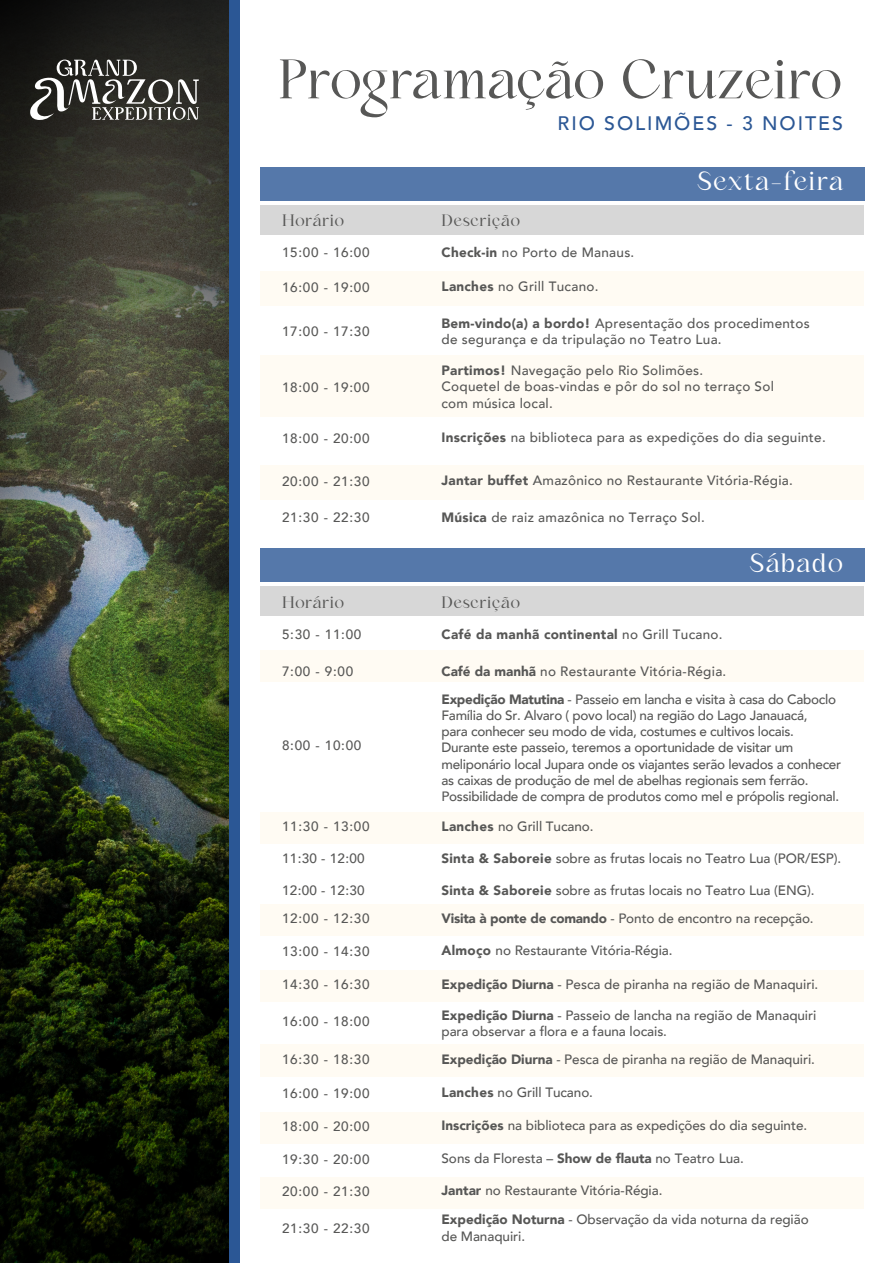
<style>
.page{position:relative;width:893px;height:1263px;background:#fff}
.page>*{position:absolute;margin:0;border:0;box-sizing:border-box;transform-origin:0 0}
.t1{font:50.25px "Kaftan Serif";letter-spacing:.005em;color:#575756}
.t2{font:24px "Kaftan Serif";letter-spacing:.055em;color:#fff}
.t3{font:500 19.5px "Avenir";letter-spacing:.1em;color:#2b5795}
.t4{font:15px "Kaftan Serif";letter-spacing:.05em;color:#575756}
.t5{font:500 13.5px/16.2px "Avenir";letter-spacing:-.005em;color:#575756}
.t6{font:500 13.5px/16.2px "Avenir";letter-spacing:.02em;color:#575756}
.t7{font:900 13.5px "Avenir";letter-spacing:.02em;color:#575756}
.s1{font-weight:900}
.s2{font-weight:500}
</style>
<div class="page">
<div style="left:260px;top:650px;width:146px;height:31px;background:#fffbf3"></div>
<div style="left:406px;top:650px;width:458px;height:31px;background:#fffbf3"></div>
<div style="left:260px;top:904px;width:146px;height:31px;background:#fffbf3"></div>
<div style="left:406px;top:904px;width:458px;height:31px;background:#fffbf3"></div>
<div style="left:260px;top:813px;width:146px;height:31px;background:#fffbf3"></div>
<div style="left:406px;top:813px;width:458px;height:31px;background:#fffbf3"></div>
<div style="left:260px;top:1044px;width:146px;height:32px;background:#fffbf3"></div>
<div style="left:406px;top:1044px;width:458px;height:32px;background:#fffbf3"></div>
<div style="left:260px;top:971px;width:146px;height:31px;background:#fffbf3"></div>
<div style="left:406px;top:971px;width:458px;height:31px;background:#fffbf3"></div>
<div style="left:260px;top:1112px;width:146px;height:31px;background:#fffbf3"></div>
<div style="left:406px;top:1112px;width:458px;height:31px;background:#fffbf3"></div>
<div style="left:260px;top:1177px;width:146px;height:31px;background:#fffbf3"></div>
<div style="left:406px;top:1177px;width:458px;height:31px;background:#fffbf3"></div>
<div style="left:260px;top:1045px;width:146px;height:32px;background:#fffbf3"></div>
<div style="left:406px;top:1045px;width:458px;height:32px;background:#fffbf3"></div>
<svg style="left:0;top:649px;width:229px;height:614px;background:#19240f"></svg>
<svg style="left:0;top:0;width:229px;height:649px;background:#404336"></svg>
<svg style="left:29px;top:60px;width:170px;height:60px;background:#585854"></svg>
<div style="left:229px;top:0;width:11px;height:1263px;background:#2b5795"></div>
<div style="left:260px;top:272px;width:146px;height:34px;background:#fffbf3"></div>
<div style="left:406px;top:272px;width:458px;height:34px;background:#fffbf3"></div>
<div style="left:260px;top:356px;width:146px;height:61px;background:#fffbf3"></div>
<div style="left:406px;top:356px;width:458px;height:61px;background:#fffbf3"></div>
<div style="left:260px;top:465px;width:146px;height:35px;background:#fffbf3"></div>
<div style="left:406px;top:465px;width:458px;height:35px;background:#fffbf3"></div>
<div style="left:260px;top:206px;width:146px;height:29px;background:#d7d7d7"></div>
<div style="left:406px;top:206px;width:458px;height:29px;background:#d7d7d7"></div>
<div style="left:260px;top:586px;width:146px;height:30px;background:#d7d7d7"></div>
<div style="left:406px;top:586px;width:458px;height:30px;background:#d7d7d7"></div>
<div style="left:260px;top:548px;width:604px;height:33px;background:#5578aa"></div>
<div style="left:260px;top:168px;width:604px;height:33px;background:#5578aa"></div>
<h1 class="t1" style="left:278px;top:47px;width:565px">Programação Cruzeiro</h1>
<h3 class="t3" style="left:557px;top:106px;width:287px">RIO SOLIMÕES - 3 NOITES</h3>
<h2 class="t2" style="left:698px;top:166px;width:147px">Sexta-feira</h2>
<p class="t4" style="left:282px;top:210px;width:64px">Horário</p>
<p class="t4" style="left:441px;top:210px;width:80px">Descrição</p>
<p class="t6" style="left:441px;top:244px;width:194px"><span class="s1">Check-in</span> no Porto de Manaus.</p>
<p class="t6" style="left:441px;top:278px;width:159px"><span class="s1">Lanches</span> no Grill Tucano.</p>
<p class="t5" style="left:282px;top:244px;width:89px">15:00 - 16:00</p>
<p class="t5" style="left:282px;top:278px;width:89px">16:00 - 19:00</p>
<p class="t5" style="left:282px;top:322px;width:89px">17:00 - 17:30</p>
<p class="t6" style="left:441px;top:314px;width:370px"><span class="s1">Bem-vindo(a) a bordo!</span> Apresentação dos procedimentos de segurança e da tripulação no Teatro Lua.</p>
<p class="t5" style="left:282px;top:379px;width:89px">18:00 - 19:00</p>
<p class="t5" style="left:282px;top:429px;width:89px">18:00 - 20:00</p>
<p class="t5" style="left:282px;top:472px;width:89px">20:00 - 21:30</p>
<p class="t5" style="left:282px;top:509px;width:89px">21:30 - 22:30</p>
<p class="t6" style="left:441px;top:362px;width:334px"><span class="s1">Partimos!</span> Navegação pelo Rio Solimões.<br>Coquetel de boas-vindas e pôr do sol no terraço Sol com música local.</p>
<p class="t6" style="left:441px;top:429px;width:386px"><span class="s1">Inscrições</span> na biblioteca para as expedições do dia seguinte.</p>
<p class="t6" style="left:442px;top:472px;width:353px"><span class="s1">Jantar buffet</span> Amazônico no Restaurante Vitória-Régia.</p>
<p class="t6" style="left:441px;top:508px;width:265px"><span class="s1">Música</span> de raiz amazônica no Terraço Sol.</p>
<h2 class="t2" style="left:750px;top:548px;width:94px">Sábado</h2>
<p class="t4" style="left:282px;top:592px;width:64px">Horário</p>
<p class="t4" style="left:441px;top:592px;width:80px">Descrição</p>
<p class="t5" style="left:282px;top:626px;width:81px">5:30 - 11:00</p>
<p class="t7" style="left:441px;top:623px;width:283px">Café da manhã continental <span class="s2">no Grill Tucano.</span></p>
<p class="t5" style="left:282px;top:663px;width:73px">7:00 - 9:00</p>
<p class="t6" style="left:441px;top:663px;width:286px"><span class="s1">Café da manhã</span> no Restaurante Vitória-Régia.</p>
<p class="t5" style="left:282px;top:737px;width:81px">8:00 - 10:00</p>
<p class="t5" style="left:441px;top:690px;width:401px"><span class="s1">Expedição Matutina</span> - Passeio em lancha e visita à casa do Caboclo Família do Sr. Alvaro ( povo local) na região do Lago Janauacá,<br>para conhecer seu modo de vida, costumes e cultivos locais.<br>Durante este passeio, teremos a oportunidade de visitar um meliponário local Jupara onde os viajantes serão levados a conhecer as caixas de produção de mel de abelhas regionais sem ferrão.<br>Possibilidade de compra de produtos como mel e própolis regional.</p>
<p class="t5" style="left:282px;top:818px;width:89px">11:30 - 13:00</p>
<p class="t5" style="left:441px;top:817px;width:154px"><span class="s1">Lanches</span> no Grill Tucano.</p>
<p class="t5" style="left:282px;top:849px;width:84px">11:30 - 12:00</p>
<p class="t5" style="left:282px;top:881px;width:84px">12:00 - 12:30</p>
<p class="t5" style="left:441px;top:849px;width:401px"><span class="s1">Sinta &amp; Saboreie</span> sobre as frutas locais no Teatro Lua (POR/ESP).</p>
<p class="t5" style="left:441px;top:881px;width:375px"><span class="s1">Sinta &amp; Saboreie</span> sobre as frutas locais no Teatro Lua (ENG).</p>
<p class="t5" style="left:282px;top:909px;width:89px">12:00 - 12:30</p>
<p class="t5" style="left:441px;top:909px;width:374px"><span class="s1">Visita à ponte de comando</span> - Ponto de encontro na recepção.</p>
<p class="t5" style="left:282px;top:942px;width:89px">13:00 - 14:30</p>
<p class="t5" style="left:441px;top:942px;width:233px"><span class="s1">Almoço</span> no Restaurante Vitória-Régia.</p>
<p class="t5" style="left:441px;top:975px;width:378px"><span class="s1">Expedição Diurna</span> - Pesca de piranha na região de Manaquiri.</p>
<p class="t5" style="left:282px;top:976px;width:89px">14:30 - 16:30</p>
<p class="t5" style="left:282px;top:1012px;width:89px">16:00 - 18:00</p>
<p class="t5" style="left:441px;top:1006px;width:376px"><span class="s1">Expedição Diurna</span> - Passeio de lancha na região de Manaquiri para observar a flora e a fauna locais.</p>
<p class="t5" style="left:282px;top:1051px;width:89px">16:30 - 18:30</p>
<p class="t5" style="left:441px;top:1050px;width:375px"><span class="s1">Expedição Diurna</span> - Pesca de piranha na região de Manaquiri.</p>
<p class="t5" style="left:282px;top:1084px;width:89px">16:00 - 19:00</p>
<p class="t5" style="left:441px;top:1084px;width:153px"><span class="s1">Lanches</span> no Grill Tucano.</p>
<p class="t5" style="left:441px;top:1117px;width:367px"><span class="s1">Inscrições</span> na biblioteca para as expedições do dia seguinte.</p>
<p class="t5" style="left:282px;top:1117px;width:89px">18:00 - 20:00</p>
<p class="t5" style="left:282px;top:1150px;width:89px">19:30 - 20:00</p>
<p class="t5" style="left:441px;top:1150px;width:304px">Sons da Floresta – <span class="s1">Show de flauta</span> no Teatro Lua.</p>
<p class="t5" style="left:282px;top:1182px;width:89px">20:00 - 21:30</p>
<p class="t5" style="left:441px;top:1175px;width:369px;line-height:29.1px"><span class="s1">Jantar</span> no Restaurante Vitória-Régia.<br><span class="s1">Expedição Noturna</span> - Observação da vida noturna da região</p>
<p class="t5" style="left:441px;top:1227px;width:85px">de Manaquiri.</p>
<p class="t5" style="left:282px;top:1219px;width:89px">21:30 - 22:30</p>
</div>
